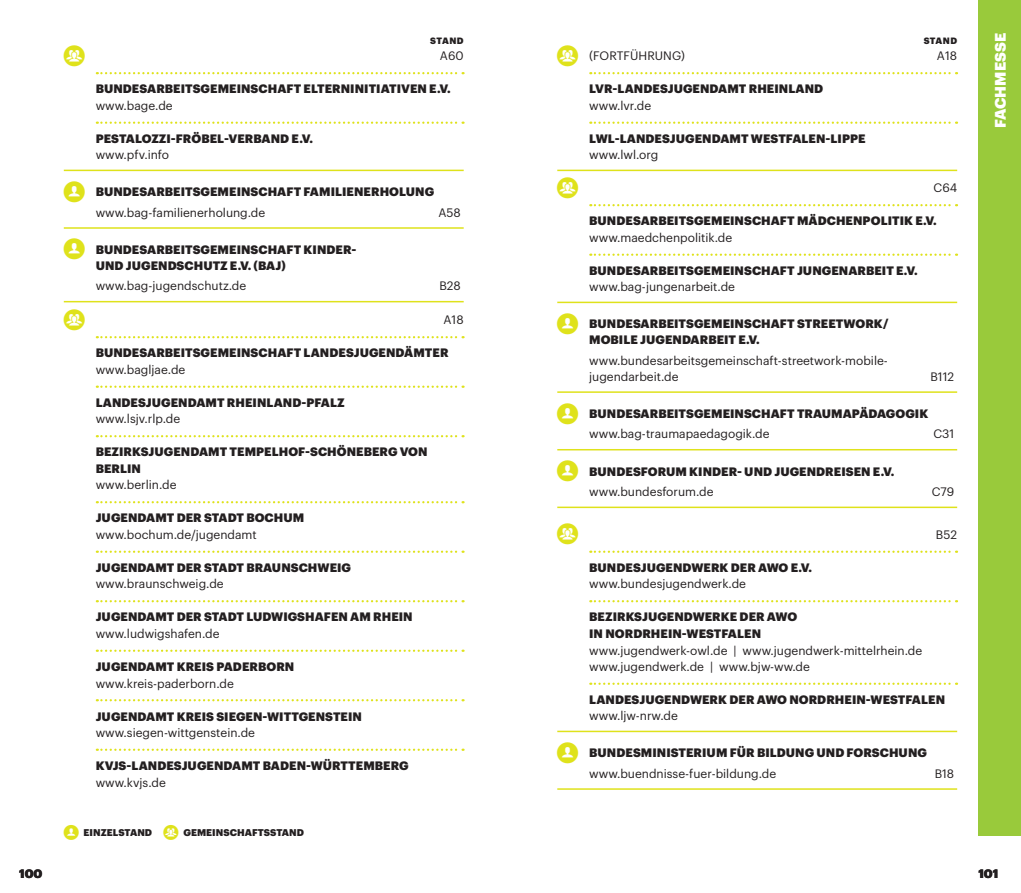
<style>
.page{position:relative;width:1021px;height:893px;background:#fff}
.page>*{position:absolute;margin:0;border:0;box-sizing:border-box;transform-origin:0 0}
.t1{font:900 15px "Graphik";color:#fff}
.t2{font:900 12px/20.2px "Graphik";letter-spacing:.005em;color:#231f20}
.t3{font:12px/16px "Graphik";color:#231f20}
.t4{font:900 9.6px "Graphik";letter-spacing:.005em;color:#231f20}
.t5{font:900 9px "Graphik";letter-spacing:.045em;color:#231f20}
.s1{color:#dfe21b}
.s2{font-weight:400}
</style>
<div class="page">
<div style="left:978px;top:0;width:42px;height:836px;background:#99ca3b"></div>
<svg style="left:97px;top:72px;width:366px;height:2px"></svg>
<svg style="left:97px;top:122px;width:366px;height:2px"></svg>
<hr style="left:64px;top:170px;width:399px;height:1px;background:#dfe21b">
<hr style="left:64px;top:227px;width:399px;height:2px;background:#dfe21b">
<hr style="left:64px;top:301px;width:399px;height:1px;background:#dfe21b">
<svg style="left:97px;top:336px;width:366px;height:2px"></svg>
<svg style="left:97px;top:386px;width:366px;height:2px"></svg>
<svg style="left:97px;top:435px;width:366px;height:2px"></svg>
<svg style="left:97px;top:501px;width:366px;height:2px"></svg>
<svg style="left:97px;top:551px;width:366px;height:2px"></svg>
<svg style="left:97px;top:600px;width:366px;height:2px"></svg>
<svg style="left:97px;top:650px;width:366px;height:2px"></svg>
<svg style="left:97px;top:699px;width:366px;height:2px"></svg>
<svg style="left:97px;top:749px;width:366px;height:2px"></svg>
<svg style="left:590px;top:72px;width:367px;height:2px"></svg>
<svg style="left:590px;top:122px;width:367px;height:2px"></svg>
<hr style="left:557px;top:170px;width:400px;height:1px;background:#dfe21b">
<svg style="left:590px;top:204px;width:367px;height:2px"></svg>
<svg style="left:590px;top:254px;width:367px;height:2px"></svg>
<hr style="left:557px;top:302px;width:400px;height:1px;background:#dfe21b">
<hr style="left:557px;top:391px;width:400px;height:2px;background:#dfe21b">
<hr style="left:557px;top:449px;width:400px;height:1px;background:#dfe21b">
<hr style="left:557px;top:507px;width:400px;height:1px;background:#dfe21b">
<svg style="left:590px;top:551px;width:367px;height:2px"></svg>
<svg style="left:590px;top:600px;width:367px;height:2px"></svg>
<svg style="left:590px;top:683px;width:367px;height:2px"></svg>
<hr style="left:557px;top:731px;width:400px;height:1px;background:#dfe21b">
<hr style="left:557px;top:788px;width:400px;height:2px;background:#dfe21b">
<p class="t5" style="left:430px;top:34px;width:35px">STAND</p>
<p class="t5" style="left:923px;top:34px;width:35px">STAND</p>
<p class="t3" style="left:440px;top:47px;width:25px">A60</p>
<p class="t2" style="left:96px;top:78px;width:356px">BUNDESARBEITSGEMEINSCHAFT ELTERNINITIATIVEN E.V.</p>
<p class="t3" style="left:96px;top:97px;width:79px">www.bage.de</p>
<p class="t2" style="left:96px;top:127px;width:219px">PESTALOZZI-FRÖBEL-VERBAND E.V.</p>
<p class="t3" style="left:96px;top:146px;width:75px">www.pfv.info</p>
<p class="t2" style="left:96px;top:181px;width:340px;text-indent:-32px"><span class="s1">✔</span> BUNDESARBEITSGEMEINSCHAFT FAMILIENERHOLUNG <span class="s2">www.bag-familienerholung.de</span></p>
<p class="t3" style="left:438px;top:203px;width:24px">A58</p>
<p class="t2" style="left:96px;top:240px;width:262px;line-height:16px;text-indent:-32px"><span class="s1">✔</span> BUNDESARBEITSGEMEINSCHAFT KINDER-<br>UND JUGENDSCHUTZ E.V. (BAJ)</p>
<p class="t3" style="left:96px;top:277px;width:152px">www.bag-jugendschutz.de</p>
<p class="t3" style="left:439px;top:277px;width:23px">B28</p>
<p class="t3" style="left:443px;top:311px;width:22px">A18</p>
<p class="t2" style="left:96px;top:342px;width:354px">BUNDESARBEITSGEMEINSCHAFT LANDESJUGENDÄMTER</p>
<p class="t3" style="left:96px;top:361px;width:91px">www.bagljae.de</p>
<p class="t2" style="left:96px;top:391px;width:250px">LANDESJUGENDAMT RHEINLAND-PFALZ</p>
<p class="t3" style="left:96px;top:410px;width:86px">www.lsjv.rlp.de</p>
<p class="t2" style="left:96px;top:443px;width:333px;line-height:16px">BEZIRKSJUGENDAMT TEMPELHOF-SCHÖNEBERG VON<br>BERLIN</p>
<p class="t3" style="left:96px;top:476px;width:82px">www.berlin.de</p>
<p class="t2" style="left:96px;top:507px;width:210px">JUGENDAMT DER STADT BOCHUM</p>
<p class="t3" style="left:96px;top:526px;width:163px">www.bochum.de/jugendamt</p>
<p class="t2" style="left:96px;top:556px;width:257px">JUGENDAMT DER STADT BRAUNSCHWEIG</p>
<p class="t3" style="left:96px;top:575px;width:129px">www.braunschweig.de</p>
<p class="t2" style="left:96px;top:606px;width:318px">JUGENDAMT DER STADT LUDWIGSHAFEN AM RHEIN</p>
<p class="t3" style="left:96px;top:625px;width:125px">www.ludwigshafen.de</p>
<p class="t2" style="left:96px;top:655px;width:200px">JUGENDAMT KREIS PADERBORN</p>
<p class="t3" style="left:96px;top:674px;width:140px">www.kreis-paderborn.de</p>
<p class="t2" style="left:96px;top:705px;width:268px">JUGENDAMT KREIS SIEGEN-WITTGENSTEIN</p>
<p class="t3" style="left:96px;top:724px;width:161px">www.siegen-wittgenstein.de</p>
<p class="t2" style="left:96px;top:754px;width:314px">KVJS-LANDESJUGENDAMT BADEN-WÜRTTEMBERG</p>
<p class="t3" style="left:96px;top:773px;width:72px">www.kvjs.de</p>
<p class="t4" style="left:64px;top:825px;width:90px"><span class="s1">✔</span> EINZELSTAND</p>
<p class="t4" style="left:183px;top:825px;width:122px">GEMEINSCHAFTSSTAND</p>
<p class="t3" style="left:589px;top:47px;width:97px">(FORTFÜHRUNG)</p>
<p class="t3" style="left:936px;top:47px;width:22px">A18</p>
<p class="t2" style="left:589px;top:78px;width:235px">LVR-LANDESJUGENDAMT RHEINLAND</p>
<p class="t3" style="left:589px;top:97px;width:64px">www.lvr.de</p>
<p class="t2" style="left:589px;top:127px;width:278px">LWL-LANDESJUGENDAMT WESTFALEN-LIPPE</p>
<p class="t3" style="left:589px;top:146px;width:71px">www.lwl.org</p>
<p class="t3" style="left:933px;top:179px;width:25px">C64</p>
<p class="t2" style="left:589px;top:210px;width:349px">BUNDESARBEITSGEMEINSCHAFT MÄDCHENPOLITIK E.V.</p>
<p class="t3" style="left:589px;top:229px;width:144px">www.maedchenpolitik.de</p>
<p class="t2" style="left:589px;top:259px;width:330px">BUNDESARBEITSGEMEINSCHAFT JUNGENARBEIT E.V.</p>
<p class="t3" style="left:589px;top:278px;width:147px">www.bag-jungenarbeit.de</p>
<p class="t2" style="left:589px;top:315px;width:300px;line-height:16px;text-indent:-32px"><span class="s1">✔</span> BUNDESARBEITSGEMEINSCHAFT STREETWORK/<br>MOBILE JUGENDARBEIT E.V.</p>
<p class="t3" style="left:589px;top:351px;width:300px">www.bundesarbeitsgemeinschaft-streetwork-mobile&shy;jugendarbeit.de</p>
<p class="t3" style="left:930px;top:367px;width:25px">B112</p>
<p class="t2" style="left:589px;top:402px;width:340px;text-indent:-32px"><span class="s1">✔</span> BUNDESARBEITSGEMEINSCHAFT TRAUMAPÄDAGOGIK <span class="s2">www.bag-traumapaedagogik.de</span></p>
<p class="t3" style="left:933px;top:425px;width:22px">C31</p>
<p class="t2" style="left:589px;top:460px;width:307px;text-indent:-32px"><span class="s1">✔</span> BUNDESFORUM KINDER- UND JUGENDREISEN E.V. <span class="s2">www.bundesforum.de</span></p>
<p class="t3" style="left:931px;top:483px;width:24px">C79</p>
<p class="t3" style="left:935px;top:526px;width:23px">B52</p>
<p class="t2" style="left:589px;top:556px;width:224px">BUNDESJUGENDWERK DER AWO E.V.</p>
<p class="t3" style="left:589px;top:575px;width:158px">www.bundesjugendwerk.de</p>
<p class="t2" style="left:589px;top:608px;width:209px;line-height:16px">BEZIRKSJUGENDWERKE DER AWO<br>IN NORDRHEIN-WESTFALEN</p>
<p class="t3" style="left:589px;top:641px;width:334px;line-height:16.5px">www.jugendwerk-owl.de | www.jugendwerk-mittelrhein.de www.jugendwerk.de | www.bjw-ww.de</p>
<p class="t2" style="left:589px;top:688px;width:357px">LANDESJUGENDWERK DER AWO NORDRHEIN-WESTFALEN</p>
<p class="t3" style="left:589px;top:707px;width:90px">www.ljw-nrw.de</p>
<p class="t2" style="left:589px;top:742px;width:339px;text-indent:-32px"><span class="s1">✔</span> BUNDESMINISTERIUM FÜR BILDUNG UND FORSCHUNG <span class="s2">www.buendnisse-fuer-bildung.de</span></p>
<p class="t3" style="left:934px;top:764px;width:21px">B18</p>
<p class="t1" style="left:988px;top:128px;width:21px;rotate:-90deg">Fachmesse</p>
<p class="t2" style="left:19px;top:862px;width:25px">100</p>
<p class="t2" style="left:978px;top:862px;width:21px">101</p>
</div>
